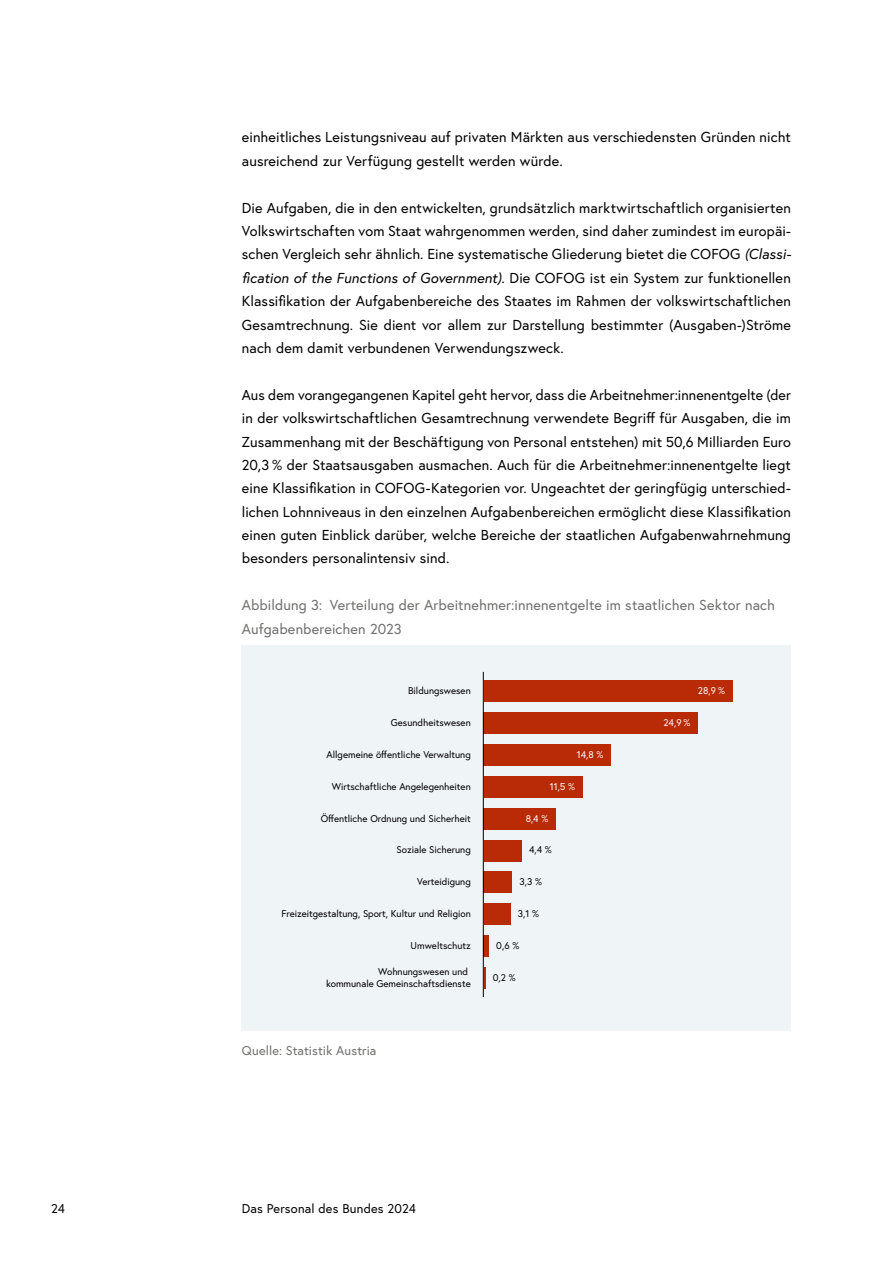
<style>
.page{position:relative;width:893px;height:1263px;background:#fff}
.page>*{position:absolute;margin:0;border:0;box-sizing:border-box;transform-origin:0 0}
.p_Abstand_danach{font:14.4px/23.4px "Europa Austria";letter-spacing:.01em;color:#000;text-align:justify}
.p_Abbildungstitel_Nummerierung{font:14.4px/23.4px "Europa Austria";letter-spacing:.01em;color:#6f6f6e}
.t1{font:12.75px "Europa Austria";letter-spacing:.015em;color:#000}
.p_Bildbeschriftung{font:12.75px "Europa Austria";letter-spacing:.01em;color:#6f6f6e}
.t2{font:9.75px/12.6px "Europa Austria";color:#000;text-align:right}
.t3{font:9.75px "Europa Austria";color:#fff}
.s1{font-style:italic}
</style>
<div class="page">
<div style="left:242px;top:645px;width:549px;height:386px;background:#eff4f7"></div>
<div style="left:484px;top:680px;width:248px;height:22px;background:#b92b06"></div>
<div style="left:484px;top:712px;width:214px;height:21px;background:#b92b06"></div>
<div style="left:484px;top:744px;width:127px;height:21px;background:#b92b06"></div>
<div style="left:484px;top:776px;width:99px;height:21px;background:#b92b06"></div>
<div style="left:484px;top:808px;width:72px;height:21px;background:#b92b06"></div>
<div style="left:484px;top:840px;width:38px;height:21px;background:#b92b06"></div>
<div style="left:484px;top:871px;width:28px;height:22px;background:#b92b06"></div>
<div style="left:484px;top:903px;width:26px;height:22px;background:#b92b06"></div>
<div style="left:484px;top:935px;width:5px;height:22px;background:#b92b06"></div>
<svg style="left:484px;top:967px;width:1px;height:21px"></svg>
<hr style="left:483px;top:672px;width:1px;height:325px;background:#000">
<p class="p_Abstand_danach" style="left:242px;top:125px;width:551px">einheitliches Leistungsniveau auf privaten Märkten aus verschiedensten Gründen nicht ausreichend zur Verfügung gestellt werden würde.</p>
<p class="p_Abstand_danach" style="left:242px;top:196px;width:551px">Die Aufgaben, die in den entwickelten, grundsätzlich marktwirtschaftlich organisierten Volkswirtschaften vom Staat wahrgenommen werden, sind daher zumindest im europäi&shy;schen Vergleich sehr ähnlich. Eine systematische Gliederung bietet die COFOG <span class="s1">(Classi&shy;fication of the Functions of Government)</span>. Die COFOG ist ein System zur funktionellen Klassifikation der Aufgabenbereiche des Staates im Rahmen der volkswirtschaftlichen Gesamtrechnung. Sie dient vor allem zur Darstellung bestimmter (Ausgaben-)Ströme nach dem damit verbundenen Verwendungszweck.</p>
<p class="p_Abstand_danach" style="left:242px;top:383px;width:551px">Aus dem vorangegangenen Kapitel geht hervor, dass die Arbeitnehmer:innenentgelte (der in der volkswirtschaftlichen Gesamtrechnung verwendete Begriff für Ausgaben, die im Zusammenhang mit der Beschäftigung von Personal entstehen) mit 50,6 Milliarden Euro 20,3 % der Staatsausgaben ausmachen. Auch für die Arbeitnehmer:innenentgelte liegt eine Klassifikation in COFOG-Kategorien vor. Ungeachtet der geringfügig unterschied&shy;lichen Lohnniveaus in den einzelnen Aufgabenbereichen ermöglicht diese Klassifikation einen guten Einblick darüber, welche Bereiche der staatlichen Aufgabenwahrnehmung besonders personalintensiv sind.</p>
<p class="p_Abbildungstitel_Nummerierung" style="left:242px;top:593px;width:535px">Abbildung 3: Verteilung der Arbeitnehmer:innenentgelte im staatlichen Sektor nach<br>Aufgabenbereichen 2023</p>
<p class="t2" style="left:408px;top:684px;width:64px">Bildungswesen</p>
<p class="t3" style="left:698px;top:684px;width:28px">28,9 %</p>
<p class="t2" style="left:391px;top:716px;width:81px">Gesundheitswesen</p>
<p class="t3" style="left:663px;top:716px;width:29px">24,9 %</p>
<p class="t2" style="left:327px;top:748px;width:146px">Allgemeine öffentliche Verwaltung</p>
<p class="t3" style="left:577px;top:748px;width:28px">14,8 %</p>
<p class="t2" style="left:332px;top:780px;width:140px">Wirtschaftliche Angelegenheiten</p>
<p class="t3" style="left:550px;top:780px;width:27px">11,5 %</p>
<p class="t2" style="left:321px;top:812px;width:151px">Öffentliche Ordnung und Sicherheit</p>
<p class="t3" style="left:526px;top:812px;width:24px">8,4 %</p>
<p class="t2" style="left:397px;top:843px;width:76px">Soziale Sicherung</p>
<p class="t2" style="left:529px;top:843px;width:24px">4,4 %</p>
<p class="t2" style="left:417px;top:875px;width:55px">Verteidigung</p>
<p class="t2" style="left:520px;top:875px;width:24px">3,3 %</p>
<p class="t2" style="left:281px;top:907px;width:191px">Freizeitgestaltung, Sport, Kultur und Religion</p>
<p class="t2" style="left:518px;top:907px;width:23px">3,1 %</p>
<p class="t2" style="left:411px;top:939px;width:62px">Umweltschutz</p>
<p class="t2" style="left:496px;top:939px;width:24px">0,6 %</p>
<p class="t2" style="left:326px;top:965px;width:146px">Wohnungswesen und<br>kommunale Gemeinschaftsdienste</p>
<p class="t2" style="left:493px;top:971px;width:24px">0,2 %</p>
<p class="p_Bildbeschriftung" style="left:242px;top:1042px;width:136px">Quelle: Statistik Austria</p>
<p class="t1" style="left:51px;top:1200px;width:13px">24</p>
<p class="t1" style="left:242px;top:1200px;width:173px">Das Personal des Bundes 2024</p>
</div>
